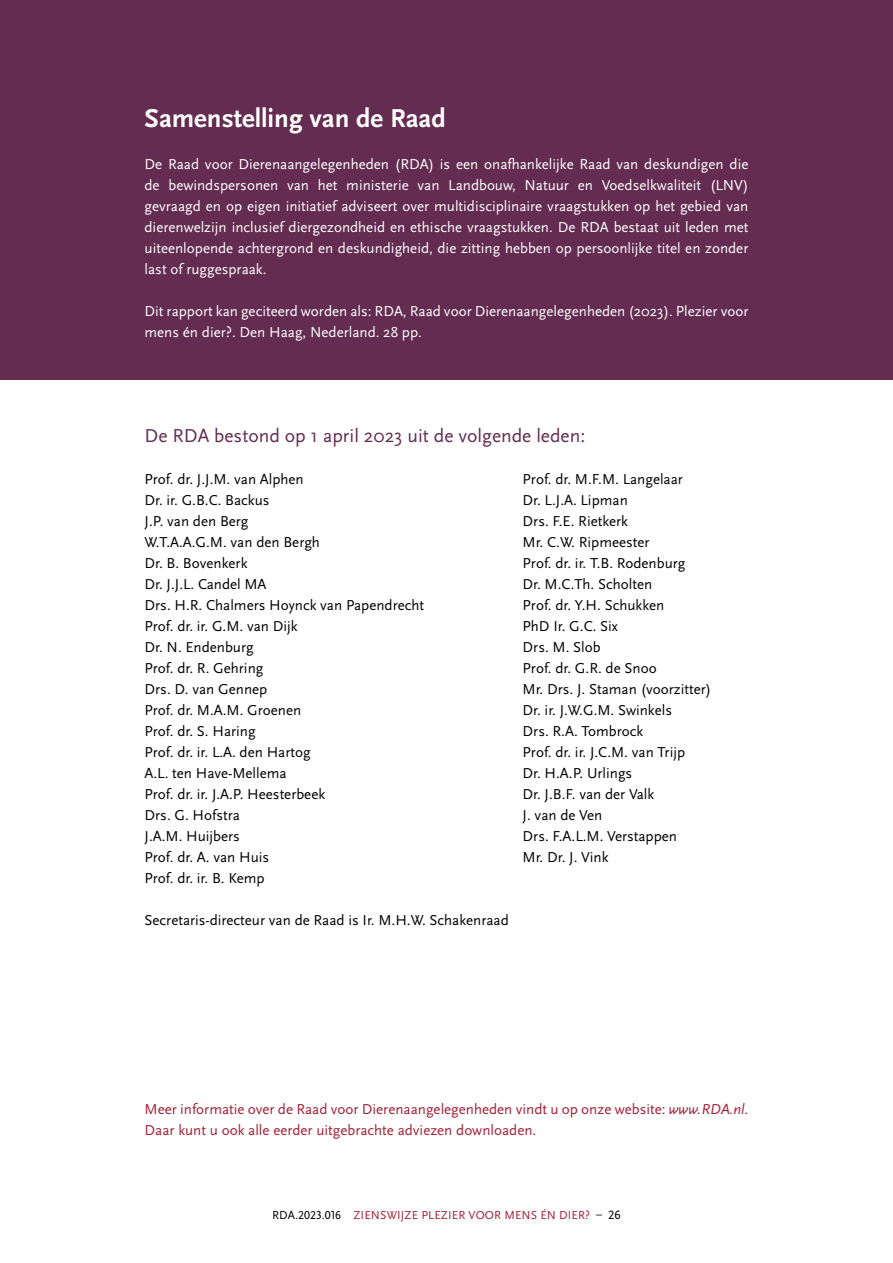
<style>
.page{position:relative;width:893px;height:1263px;background:#fff}
.page>*{position:absolute;margin:0;border:0;box-sizing:border-box;transform-origin:0 0}
.H2_kop_18pt_wit{font:700 27px "Scala Sans Pro";color:#fff}
.H3_paragraafkop_-_ni{font:19.5px "Scala Sans Pro";color:#632c50}
.P_Broodtekst_sans{font:15px "Scala Sans Pro";color:#000}
.P_Broodtekst_sans-2{font:15px/21px "Scala Sans Pro";color:#fff;text-align:justify}
.P_Broodtekst_sans-3{font:15px/21px "Scala Sans Pro";color:#a42036}
.t1{font:12px "Scala Sans Pro";letter-spacing:.01em;color:#a42036}
.s1{font-style:italic}
.s2{color:#000}
.s3{font-size:12.75px;color:#000}
</style>
<div class="page">
<div style="left:0;top:0;width:893px;height:379px;background:#632c50"></div>
<h2 class="H2_kop_18pt_wit" style="left:145px;top:100px;width:303px">Samenstelling van de Raad</h2>
<p class="P_Broodtekst_sans-2" style="left:145px;top:153px;width:605px">De Raad voor Dierenaangelegenheden (RDA) is een onafhankelijke Raad van deskundigen die de bewindspersonen van het ministerie van Landbouw, Natuur en Voedselkwaliteit (LNV) gevraagd en op eigen initiatief adviseert over multidisciplinaire vraagstukken op het gebied van dierenwelzijn inclusief diergezondheid en ethische vraagstukken. De RDA bestaat uit leden met uiteenlopende achtergrond en deskundigheid, die zitting hebben op persoonlijke titel en zonder last of ruggespraak.</p>
<p class="P_Broodtekst_sans-2" style="left:145px;top:300px;width:605px">Dit rapport kan geciteerd worden als: RDA, Raad voor Dierenaangelegenheden (2023). Plezier voor mens én dier?. Den Haag, Nederland. 28 pp.</p>
<h3 class="H3_paragraafkop_-_ni" style="left:145px;top:423px;width:442px">De RDA bestond op 1 april 2023 uit de volgende leden:</h3>
<p class="P_Broodtekst_sans" style="left:145px;top:469px;width:161px">Prof. dr. J.J.M. van Alphen</p>
<p class="P_Broodtekst_sans" style="left:523px;top:469px;width:162px">Prof. dr. M.F.M. Langelaar</p>
<p class="P_Broodtekst_sans" style="left:145px;top:490px;width:127px">Dr. ir. G.B.C. Backus</p>
<p class="P_Broodtekst_sans" style="left:523px;top:490px;width:107px">Dr. L.J.A. Lipman</p>
<p class="P_Broodtekst_sans" style="left:145px;top:511px;width:105px">J.P. van den Berg</p>
<p class="P_Broodtekst_sans" style="left:523px;top:511px;width:107px">Drs. F.E. Rietkerk</p>
<p class="P_Broodtekst_sans" style="left:145px;top:532px;width:177px">W.T.A.A.G.M. van den Bergh</p>
<p class="P_Broodtekst_sans" style="left:523px;top:532px;width:129px">Mr. C.W. Ripmeester</p>
<p class="P_Broodtekst_sans" style="left:145px;top:553px;width:104px">Dr. B. Bovenkerk</p>
<p class="P_Broodtekst_sans" style="left:523px;top:553px;width:164px">Prof. dr. ir. T.B. Rodenburg</p>
<p class="P_Broodtekst_sans" style="left:145px;top:574px;width:123px">Dr. J.J.L. Candel MA</p>
<p class="P_Broodtekst_sans" style="left:523px;top:574px;width:131px">Dr. M.C.Th. Scholten</p>
<p class="P_Broodtekst_sans" style="left:145px;top:595px;width:281px">Drs. H.R. Chalmers Hoynck van Papendrecht</p>
<p class="P_Broodtekst_sans" style="left:523px;top:595px;width:143px">Prof. dr. Y.H. Schukken</p>
<p class="P_Broodtekst_sans" style="left:145px;top:616px;width:155px">Prof. dr. ir. G.M. van Dijk</p>
<p class="P_Broodtekst_sans" style="left:523px;top:616px;width:97px">PhD Ir. G.C. Six</p>
<p class="P_Broodtekst_sans" style="left:145px;top:637px;width:111px">Dr. N. Endenburg</p>
<p class="P_Broodtekst_sans" style="left:523px;top:637px;width:80px">Drs. M. Slob</p>
<p class="P_Broodtekst_sans" style="left:145px;top:658px;width:120px">Prof. dr. R. Gehring</p>
<p class="P_Broodtekst_sans" style="left:523px;top:658px;width:136px">Prof. dr. G.R. de Snoo</p>
<p class="P_Broodtekst_sans" style="left:145px;top:679px;width:124px">Drs. D. van Gennep</p>
<p class="P_Broodtekst_sans" style="left:523px;top:679px;width:190px">Mr. Drs. J. Staman (voorzitter)</p>
<p class="P_Broodtekst_sans" style="left:145px;top:700px;width:158px">Prof. dr. M.A.M. Groenen</p>
<p class="P_Broodtekst_sans" style="left:523px;top:700px;width:151px">Dr. ir. J.W.G.M. Swinkels</p>
<p class="P_Broodtekst_sans" style="left:145px;top:721px;width:113px">Prof. dr. S. Haring</p>
<p class="P_Broodtekst_sans" style="left:523px;top:721px;width:122px">Drs. R.A. Tombrock</p>
<p class="P_Broodtekst_sans" style="left:145px;top:742px;width:168px">Prof. dr. ir. L.A. den Hartog</p>
<p class="P_Broodtekst_sans" style="left:523px;top:742px;width:164px">Prof. dr. ir. J.C.M. van Trijp</p>
<p class="P_Broodtekst_sans" style="left:145px;top:763px;width:144px">A.L. ten Have-Mellema</p>
<p class="P_Broodtekst_sans" style="left:523px;top:763px;width:111px">Dr. H.A.P. Urlings</p>
<p class="P_Broodtekst_sans" style="left:145px;top:784px;width:182px">Prof. dr. ir. J.A.P. Heesterbeek</p>
<p class="P_Broodtekst_sans" style="left:523px;top:784px;width:133px">Dr. J.B.F. van der Valk</p>
<p class="P_Broodtekst_sans" style="left:145px;top:805px;width:97px">Drs. G. Hofstra</p>
<p class="P_Broodtekst_sans" style="left:523px;top:805px;width:81px">J. van de Ven</p>
<p class="P_Broodtekst_sans" style="left:145px;top:826px;width:97px">J.A.M. Huijbers</p>
<p class="P_Broodtekst_sans" style="left:523px;top:826px;width:156px">Drs. F.A.L.M. Verstappen</p>
<p class="P_Broodtekst_sans" style="left:145px;top:847px;width:126px">Prof. dr. A. van Huis</p>
<p class="P_Broodtekst_sans" style="left:523px;top:847px;width:88px">Mr. Dr. J. Vink</p>
<p class="P_Broodtekst_sans" style="left:145px;top:868px;width:122px">Prof. dr. ir. B. Kemp</p>
<p class="P_Broodtekst_sans" style="left:145px;top:910px;width:366px">Secretaris-directeur van de Raad is Ir. M.H.W. Schakenraad</p>
<p class="P_Broodtekst_sans-3" style="left:145px;top:1098px;width:605px">Meer informatie over de Raad voor Dierenaangelegenheden vindt u op onze website: <span class="s1">www.RDA.nl</span>.<br>Daar kunt u ook alle eerder uitgebrachte adviezen downloaden.</p>
<p class="t1" style="left:272px;top:1207px;width:350px"><span class="s2">RDA.2023.016</span> ZIENSWIJZE PLEZIER VOOR MENS ÉN DIER? <span class="s2">–</span> <span class="s3">26</span></p>
</div>
